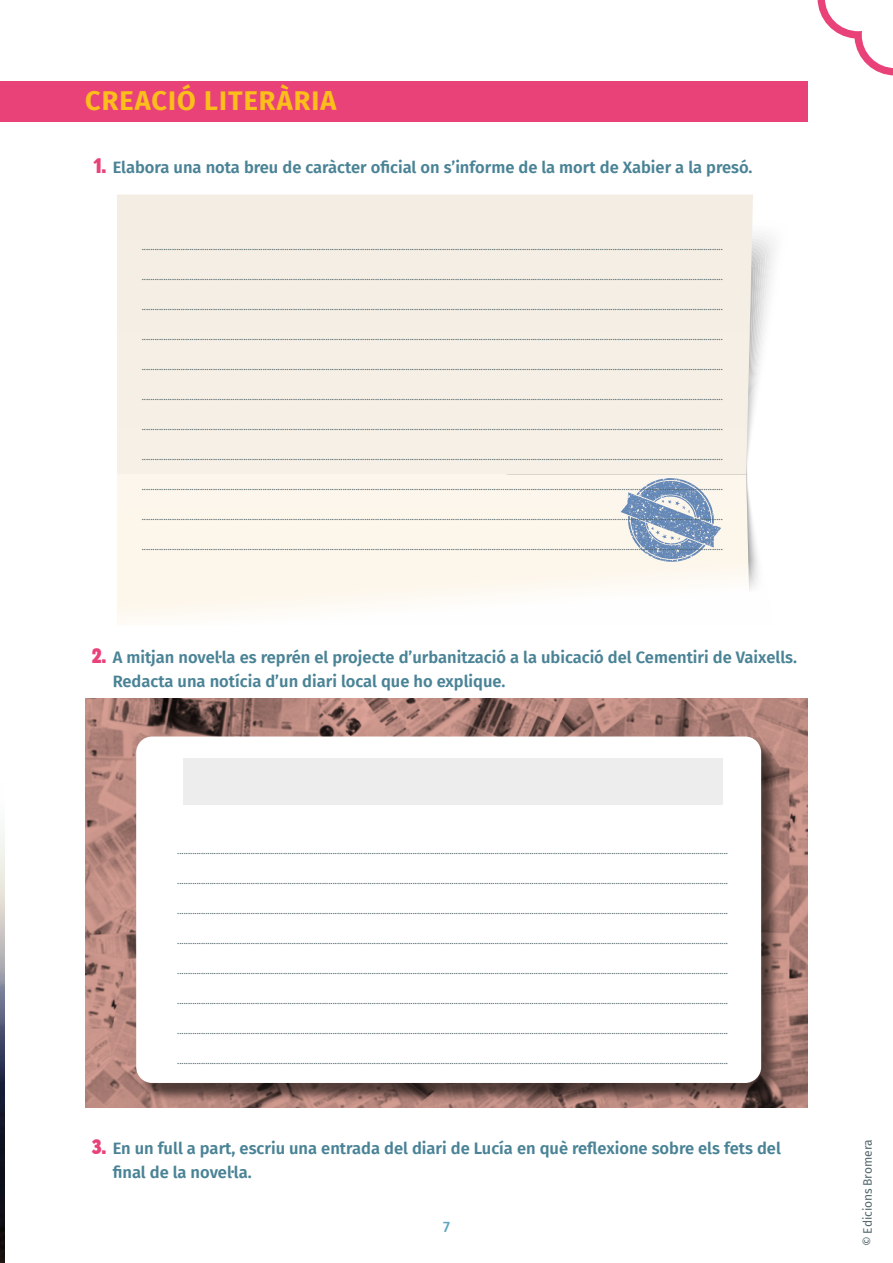
<style>
.page{position:relative;width:893px;height:1263px;background:#fff}
.page>*{position:absolute;margin:0;border:0;box-sizing:border-box;transform-origin:0 0}
.t1{font:700 27px "Fira Sans";letter-spacing:.04em;color:#fcbe1b}
.t2{font:600 16.5px/24px "Fira Sans";color:#4a8396}
.t3{font:500 15px "Fira Sans";color:#5ea5c0}
.t4{font:12px "Fira Sans";letter-spacing:-.005em;color:#52666c}
.t5{font:9px "Fira Sans";color:#52666c}
.s1{font-family:"Block Berthold";font-weight:400;font-stretch:condensed;font-size:21px;color:#e94278}
</style>
<div class="page">
<img style="left:0;top:832px;width:4px;height:431px">
<div style="left:117px;top:195px;width:636px;height:279px;background:#f5eee5"></div>
<svg style="left:117px;top:474px;width:633px;height:147px"></svg>
<svg style="left:817px;top:0;width:76px;height:75px"></svg>
<div style="left:0;top:81px;width:808px;height:41px;background:#e94278"></div>
<svg style="left:621px;top:478px;width:100px;height:85px;background:#aebdd0"></svg>
<svg style="left:85px;top:698px;width:723px;height:410px;background:#ab7e76"></svg>
<div style="left:138px;top:739px;width:642px;height:363px;background:#000;opacity:.57"></div>
<div style="left:136px;top:736px;width:625px;height:347px;background:#fff;border-radius:16px"></div>
<div style="left:183px;top:758px;width:540px;height:46px;background:#ededed"></div>
<h1 class="t1" style="left:85px;top:78px;width:253px">CREACIÓ LITERÀRIA</h1>
<h2 class="t2" style="left:93px;top:154px;width:661px"><span class="s1">1.</span> Elabora una nota breu de caràcter oficial on s’informe de la mort de Xabier a la presó.</h2>
<p class="t5" style="left:142px;top:240px;width:583px">.............................................................................................................................................................................................................................................................................</p>
<p class="t5" style="left:142px;top:270px;width:583px">.............................................................................................................................................................................................................................................................................</p>
<p class="t5" style="left:142px;top:300px;width:583px">.............................................................................................................................................................................................................................................................................</p>
<p class="t5" style="left:142px;top:330px;width:583px">.............................................................................................................................................................................................................................................................................</p>
<p class="t5" style="left:142px;top:360px;width:583px">.............................................................................................................................................................................................................................................................................</p>
<p class="t5" style="left:142px;top:390px;width:583px">.............................................................................................................................................................................................................................................................................</p>
<p class="t5" style="left:142px;top:420px;width:583px">.............................................................................................................................................................................................................................................................................</p>
<p class="t5" style="left:142px;top:450px;width:583px">.............................................................................................................................................................................................................................................................................</p>
<p class="t5" style="left:142px;top:480px;width:583px">.............................................................................................................................................................................................................................................................................</p>
<p class="t5" style="left:142px;top:510px;width:583px">.............................................................................................................................................................................................................................................................................</p>
<p class="t5" style="left:142px;top:540px;width:583px">.............................................................................................................................................................................................................................................................................</p>
<h2 class="t2" style="left:113px;top:644px;width:686px;text-indent:-21px"><span class="s1">2.</span> A mitjan novel·la es reprén el projecte d’urbanització a la ubicació del Cementiri de Vaixells.<br>Redacta una notícia d’un diari local que ho explique.</h2>
<p class="t5" style="left:177px;top:844px;width:552px">...............................................................................................................................................................................................................................................................</p>
<p class="t5" style="left:177px;top:874px;width:552px">...............................................................................................................................................................................................................................................................</p>
<p class="t5" style="left:177px;top:904px;width:552px">...............................................................................................................................................................................................................................................................</p>
<p class="t5" style="left:177px;top:934px;width:552px">...............................................................................................................................................................................................................................................................</p>
<p class="t5" style="left:177px;top:964px;width:552px">...............................................................................................................................................................................................................................................................</p>
<p class="t5" style="left:177px;top:994px;width:552px">...............................................................................................................................................................................................................................................................</p>
<p class="t5" style="left:177px;top:1024px;width:552px">...............................................................................................................................................................................................................................................................</p>
<p class="t5" style="left:177px;top:1054px;width:552px">...............................................................................................................................................................................................................................................................</p>
<h2 class="t2" style="left:113px;top:1135px;width:670px;text-indent:-20px"><span class="s1">3.</span> En un full a part, escriu una entrada del diari de Lucía en què reflexione sobre els fets del final de la novel·la.</h2>
<h3 class="t3" style="left:443px;top:1214px;width:8px">7</h3>
<h3 class="t4" style="left:858px;top:1246px;width:108px;rotate:-90deg">© Edicions Bromera</h3>
</div>
